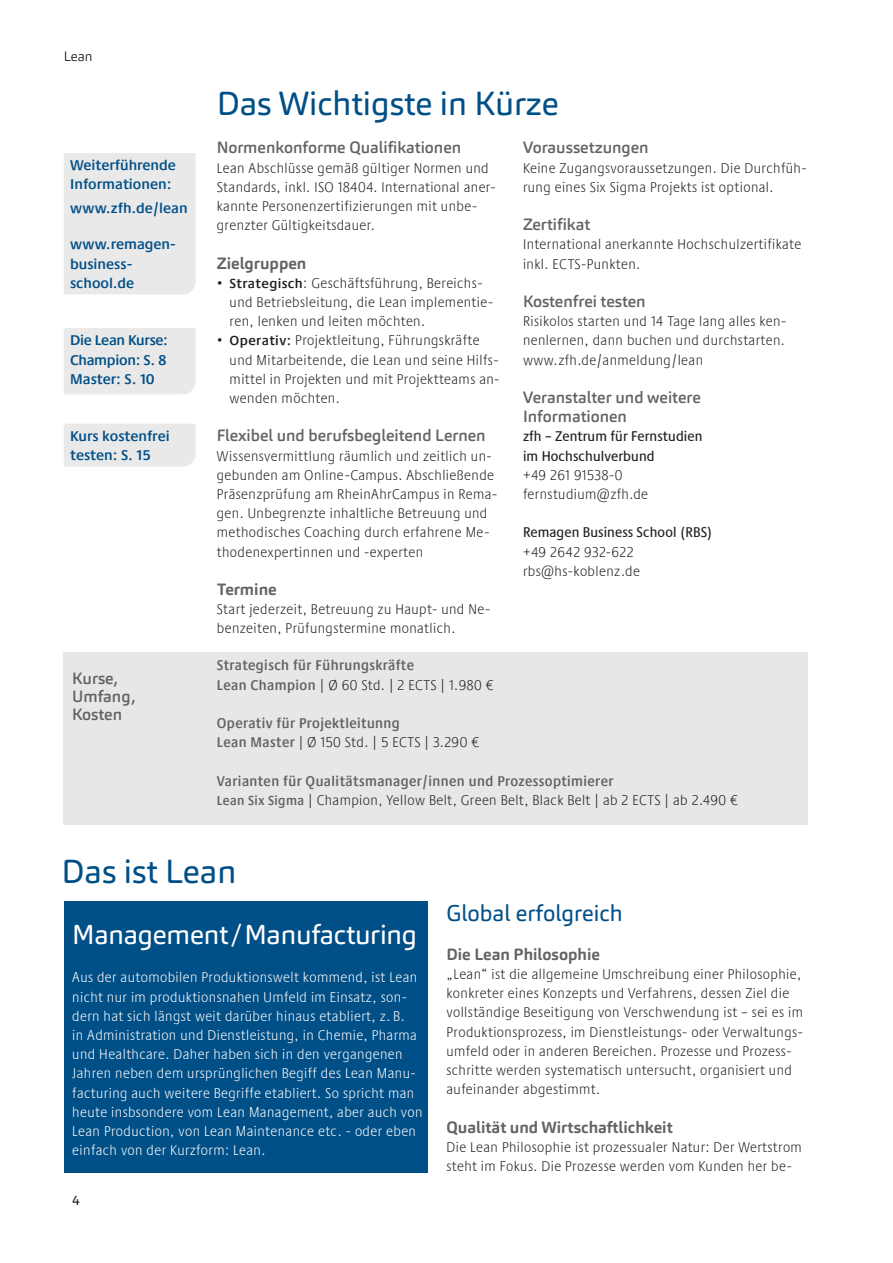
<style>
.page{position:relative;width:893px;height:1263px;background:#fff}
.page>*{position:absolute;margin:0;border:0;box-sizing:border-box;transform-origin:0 0}
.t1{font:33px "Carnas";color:#014f87}
.t2{font:27px "Carnas";letter-spacing:-.01em;color:#fff}
.t3{font:22.5px "Carnas";color:#014f87}
.t4{font:500 16.2px/18px "Carnas";color:#636366}
.t5{font:700 16.2px "Carnas";color:#636366}
.t6{font:300 condensed 14.55px/19.2px "Praxis Next";letter-spacing:.03em;color:#231f20}
.t7{font:300 condensed 14.55px/19.2px "Praxis Next";letter-spacing:.03em;color:#fff}
.t8{font:600 14.55px/19.2px "Praxis Next";color:#014f87}
.t9{font:600 condensed 14.55px/19.2px "Praxis Next";letter-spacing:.03em;color:#636366}
.t10{font:500 condensed 14.55px/19.2px "Praxis Next";letter-spacing:.01em;color:#231f20}
.t11{font:300 13.5px "Carnas";color:#231f20}
.t12{font:13.5px "Carnas";color:#231f20}
.s1{font-weight:600;font-stretch:normal;font-size:13.5px}
.s2{font-weight:300;color:#231f20}
.s3{font-weight:600;color:#636366}
.s4{font-weight:600;font-size:13.5px;color:#636366}
</style>
<div class="page">
<div style="left:64px;top:328px;width:132px;height:66px;background:#e9e9e9"></div>
<div style="left:64px;top:424px;width:132px;height:42px;background:#e9e9e9"></div>
<div style="left:64px;top:652px;width:744px;height:173px;background:#e6e7e9"></div>
<div style="left:64px;top:901px;width:363px;height:272px;background:#014f87"></div>
<div style="left:64px;top:153px;width:132px;height:141px;background:#e9e9e9"></div>
<p class="t11" style="left:64px;top:48px;width:30px">Lean</p>
<p class="t8" style="left:70px;top:155px;width:107px">Weiterführende<br>Informationen:</p>
<p class="t8" style="left:70px;top:198px;width:119px">www.zfh.de/lean</p>
<p class="t8" style="left:70px;top:234px;width:107px">www.remagen&shy;business&shy;school.de</p>
<p class="t8" style="left:70px;top:330px;width:99px;text-align:justify">Die Lean Kurse:<br>Champion: S. 8<br>Master: S. 10</p>
<p class="t8" style="left:70px;top:426px;width:101px">Kurs kostenfrei testen: S. 15</p>
<p class="t4" style="left:72px;top:669px;width:65px">Kurse,<br>Umfang,<br>Kosten</p>
<h1 class="t1" style="left:217px;top:82px;width:344px">Das Wichtigste in Kürze</h1>
<p class="t4" style="left:217px;top:139px;width:246px">Normenkonforme Qualifikationen</p>
<p class="t6" style="left:217px;top:158px;width:280px">Lean Abschlüsse gemäß gültiger Normen und Standards, inkl. ISO 18404. International aner&shy;kannte Personenzertifizierungen mit unbe&shy;grenzter Gültigkeitsdauer.</p>
<p class="t5" style="left:217px;top:252px;width:91px">Zielgruppen</p>
<p class="t6" style="left:230px;top:273px;width:265px;text-indent:-13px">• <span class="s1">Strategisch</span>: Geschäftsführung, Bereichs&shy;und Betriebsleitung, die Lean implementie&shy;ren, lenken und leiten möchten.</p>
<p class="t6" style="left:230px;top:330px;width:271px;text-indent:-13px">• <span class="s1">Operativ:</span> Projektleitung, Führungskräfte und Mitarbeitende, die Lean und seine Hilfs&shy;mittel in Projekten und mit Projektteams an&shy;wenden möchten.</p>
<p class="t4" style="left:217px;top:427px;width:270px">Flexibel und berufsbegleitend Lernen</p>
<p class="t6" style="left:217px;top:446px;width:282px">Wissensvermittlung räumlich und zeitlich un&shy;gebunden am Online-Campus. Abschließende Präsenzprüfung am RheinAhrCampus in Rema&shy;gen. Unbegrenzte inhaltliche Betreuung und methodisches Coaching durch erfahrene Me&shy;thodenexpertinnen und -experten</p>
<p class="t5" style="left:217px;top:579px;width:61px">Termine</p>
<p class="t6" style="left:217px;top:599px;width:275px">Start jederzeit, Betreuung zu Haupt- und Ne&shy;benzeiten, Prüfungstermine monatlich.</p>
<p class="t4" style="left:523px;top:139px;width:127px">Voraussetzungen</p>
<p class="t6" style="left:523px;top:158px;width:285px">Keine Zugangsvoraussetzungen. Die Durchfüh&shy;rung eines Six Sigma Projekts ist optional.</p>
<p class="t4" style="left:523px;top:215px;width:69px">Zertifikat</p>
<p class="t6" style="left:523px;top:234px;width:280px">International anerkannte Hochschulzertifikate inkl. ECTS-Punkten.</p>
<p class="t4" style="left:523px;top:292px;width:124px">Kostenfrei testen</p>
<p class="t6" style="left:523px;top:311px;width:265px;text-align:justify">Risikolos starten und 14 Tage lang alles ken&shy;nenlernen, dann buchen und durchstarten. www.zfh.de/anmeldung/lean</p>
<p class="t4" style="left:523px;top:388px;width:179px;line-height:19.2px">Veranstalter und weitere<br>Informationen</p>
<p class="t10" style="left:523px;top:426px;width:181px">zfh – Zentrum für Fernstudien im Hochschulverbund</p>
<p class="t6" style="left:523px;top:465px;width:127px">+49 261 91538-0 fernstudium@zfh.de</p>
<p class="t10" style="left:523px;top:522px;width:191px">Remagen Business School (RBS)</p>
<p class="t6" style="left:523px;top:542px;width:118px">+49 2642 932-622 rbs@hs-koblenz.de</p>
<p class="t9" style="left:217px;top:655px;width:278px">Strategisch für Führungskräfte<br>Lean Champion <span class="s2">| Ø 60 Std. | 2 ECTS | 1.980 €</span></p>
<p class="t9" style="left:217px;top:713px;width:264px">Operativ für Projektleitunng<br>Lean Master <span class="s2">| Ø 150 Std. | 5 ECTS | 3.290 €</span></p>
<p class="t6" style="left:217px;top:771px;width:523px"><span class="s3">Varianten für Qualitätsmanager/innen und Prozessoptimierer<br></span><span class="s4">Lean Six Sigma</span> | Champion, Yellow Belt, Green Belt, Black Belt | ab 2 ECTS | ab 2.490 €</p>
<h1 class="t1" style="left:62px;top:850px;width:176px">Das ist Lean</h1>
<h2 class="t2" style="left:72px;top:917px;width:346px">Management/Manufacturing</h2>
<p class="t7" style="left:72px;top:967px;width:352px">Aus der automobilen Produktionswelt kommend, ist Lean nicht nur im produktionsnahen Umfeld im Einsatz, son&shy;dern hat sich längst weit darüber hinaus etabliert, z. B.<br>in Administration und Dienstleistung, in Chemie, Pharma und Healthcare. Daher haben sich in den vergangenen Jahren neben dem ursprünglichen Begiff des Lean Manu&shy;facturing auch weitere Begriffe etabliert. So spricht man heute insbsondere vom Lean Management, aber auch von Lean Production, von Lean Maintenance etc. - oder eben einfach von der Kurzform: Lean.</p>
<p class="t12" style="left:72px;top:1192px;width:9px">4</p>
<h3 class="t3" style="left:446px;top:899px;width:178px">Global erfolgreich</h3>
<p class="t5" style="left:446px;top:944px;width:155px">Die Lean Philosophie</p>
<p class="t6" style="left:446px;top:964px;width:358px">„Lean“ ist die allgemeine Umschreibung einer Philosophie, konkreter eines Konzepts und Verfahrens, dessen Ziel die vollständige Beseitigung von Verschwendung ist – sei es im Produktionsprozess, im Dienstleistungs- oder Verwaltungs&shy;umfeld oder in anderen Bereichen. Prozesse und Prozess&shy;schritte werden systematisch untersucht, organisiert und aufeinander abgestimmt.</p>
<p class="t5" style="left:446px;top:1116px;width:228px">Qualität und Wirtschaftlichkeit</p>
<p class="t6" style="left:446px;top:1137px;width:357px">Die Lean Philosophie ist prozessualer Natur: Der Wertstrom steht im Fokus. Die Prozesse werden vom Kunden her be-</p>
</div>
